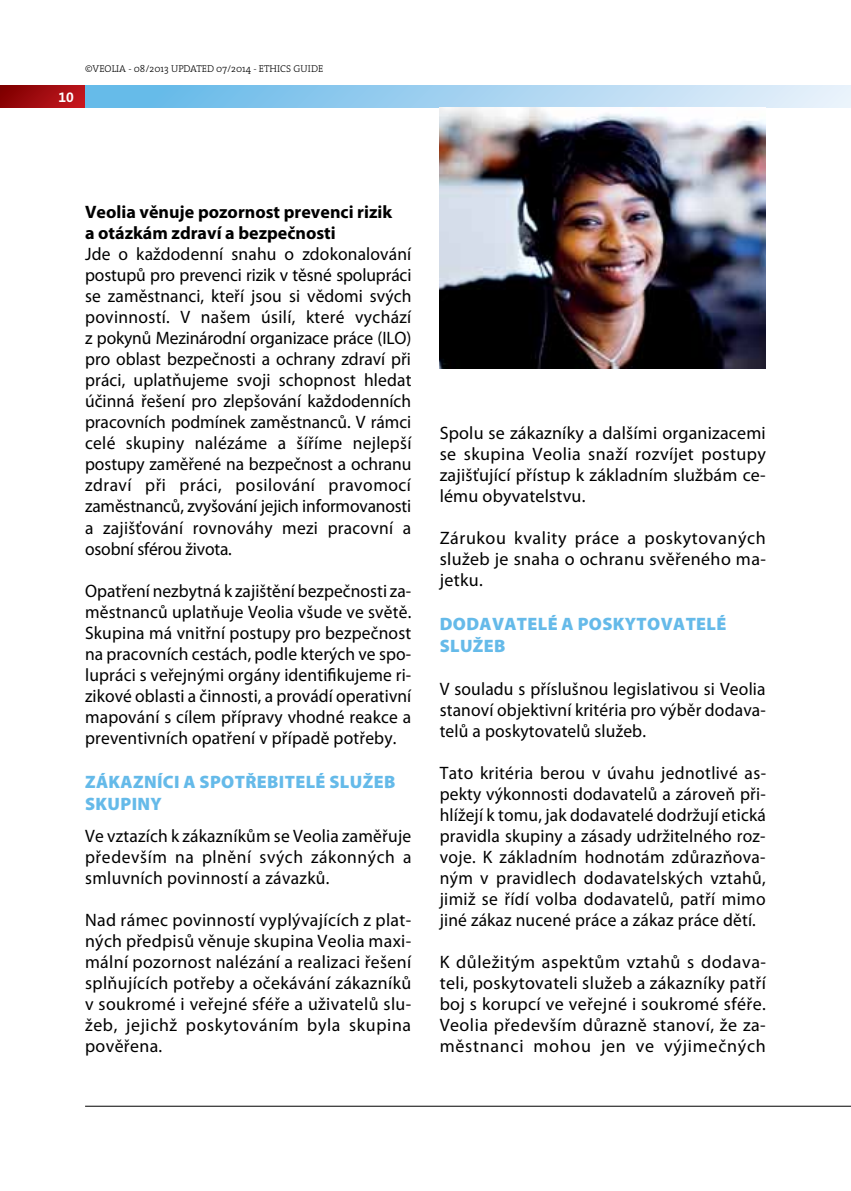
<style>
.page{position:relative;width:851px;height:1191px;background:#fff}
.page>*{position:absolute;margin:0;border:0;box-sizing:border-box;transform-origin:0 0}
.t1{font:18px/21px "Myriad Pro";letter-spacing:.015em;color:#000;text-align:justify}
.t2{font:900 18px "Myriad Pro";color:#65bae9}
.t3{font:700 18px/21px "Myriad Pro";color:#000}
.t4{font:14px "The Serif Bold Expert";color:#fff}
.t5{font:300 10px "The Serif";color:#000}
</style>
<div class="page">
<hr style="left:85px;top:1105px;width:765px;height:1px;background:#000">
<div style="left:0;top:85px;width:85px;height:23px;background:linear-gradient(to right,#820102,#c2171e)"></div>
<div style="left:85px;top:85px;width:765px;height:23px;background:linear-gradient(to right,#5db5e7,#ebf1fa)"></div>
<img style="left:439px;top:108px;width:326px;height:260px">
<p class="t4" style="left:58px;top:85px;width:17px">10</p>
<p class="t5" style="left:85px;top:60px;width:21px">©VEOLI</p>
<p class="t5" style="left:119px;top:60px;width:84px">A - 08/2013 UPDATED</p>
<p class="t5" style="left:216px;top:60px;width:91px">07/2014 - ETHICS GUIDE</p>
<p class="t3" style="left:85px;top:201px;width:308px">Veolia věnuje pozornost prevenci rizik a otázkám zdraví a bezpečnosti</p>
<p class="t1" style="left:85px;top:243px;width:328px">Jde o každodenní snahu o zdokonalování postupů pro prevenci rizik v těsné spolupráci se zaměstnanci, kteří jsou si vědomi svých povinností. V našem úsilí, které vychází z pokynů Mezinárodní organizace práce (ILO) pro oblast bezpečnosti a ochrany zdraví při práci, uplatňujeme svoji schopnost hledat účinná řešení pro zlepšování každodenních pracovních podmínek zaměstnanců. V rámci celé skupiny nalézáme a šíříme nejlepší postupy zaměřené na bezpečnost a ochranu zdraví při práci, posilování pravomocí zaměstnanců, zvyšování jejich informovanosti a zajišťování rovnováhy mezi pracovní a osobní sférou života.</p>
<p class="t1" style="left:85px;top:579px;width:328px">Opatření nezbytná k zajištění bezpečnosti za&shy;městnanců uplatňuje Veolia všude ve světě.<br>Skupina má vnitřní postupy pro bezpečnost na pracovních cestách, podle kterých ve spo&shy;lupráci s veřejnými orgány identifikujeme ri&shy;zikové oblasti a činnosti, a provádí operativní mapování s cílem přípravy vhodné reakce a preventivních opatření v případě potřeby.</p>
<p class="t2" style="left:85px;top:769px;width:23px">ZÁKAZNÍCI</p>
<p class="t2" style="left:183px;top:769px;width:29px">A SPOTŘE</p>
<p class="t2" style="left:267px;top:769px;width:22px">BITEL</p>
<p class="t2" style="left:315px;top:769px;width:26px">É SLUŽE</p>
<p class="t2" style="left:384px;top:769px;width:13px">B</p>
<p class="t2" style="left:85px;top:791px;width:12px">SKUPINY</p>
<p class="t1" style="left:85px;top:825px;width:328px">Ve vztazích k zákazníkům se Veolia zaměřuje především na plnění svých zákonných a smluvních povinností a závazků.</p>
<p class="t1" style="left:85px;top:909px;width:328px">Nad rámec povinností vyplývajících z plat&shy;ných předpisů věnuje skupina Veolia maxi&shy;mální pozornost nalézání a realizaci řešení splňujících potřeby a očekávání zákazníků v soukromé i veřejné sféře a uživatelů slu&shy;žeb, jejichž poskytováním byla skupina pověřena.</p>
<p class="t1" style="left:439px;top:422px;width:327px">Spolu se zákazníky a dalšími organizacemi se skupina Veolia snaží rozvíjet postupy zajišťující přístup k základním službám ce&shy;lému obyvatelstvu.</p>
<p class="t1" style="left:439px;top:527px;width:328px">Zárukou kvality práce a poskytovaných služeb je snaha o ochranu svěřeného ma&shy;jetku.</p>
<p class="t2" style="left:439px;top:611px;width:26px">DODAVATEL</p>
<p class="t2" style="left:547px;top:611px;width:43px">É A POSKYTOVATEL</p>
<p class="t2" style="left:716px;top:611px;width:11px">É</p>
<p class="t2" style="left:439px;top:633px;width:12px">SLUŽE</p>
<p class="t2" style="left:494px;top:633px;width:13px">B</p>
<p class="t1" style="left:439px;top:678px;width:328px">V souladu s příslušnou legislativou si Veolia stanoví objektivní kritéria pro výběr dodava&shy;telů a poskytovatelů služeb.</p>
<p class="t1" style="left:439px;top:762px;width:328px">Tato kritéria berou v úvahu jednotlivé as&shy;pekty výkonnosti dodavatelů a zároveň při&shy;hlížejí k tomu, jak dodavatelé dodržují etická pravidla skupiny a zásady udržitelného roz&shy;voje. K základním hodnotám zdůrazňova&shy;ným v pravidlech dodavatelských vztahů, jimiž se řídí volba dodavatelů, patří mimo jiné zákaz nucené práce a zákaz práce dětí.</p>
<p class="t1" style="left:439px;top:951px;width:328px">K důležitým aspektům vztahů s dodava&shy;teli, poskytovateli služeb a zákazníky patří boj s korupcí ve veřejné i soukromé sféře.<br>Veolia především důrazně stanoví, že za&shy;městnanci mohou jen ve výjimečných</p>
</div>
